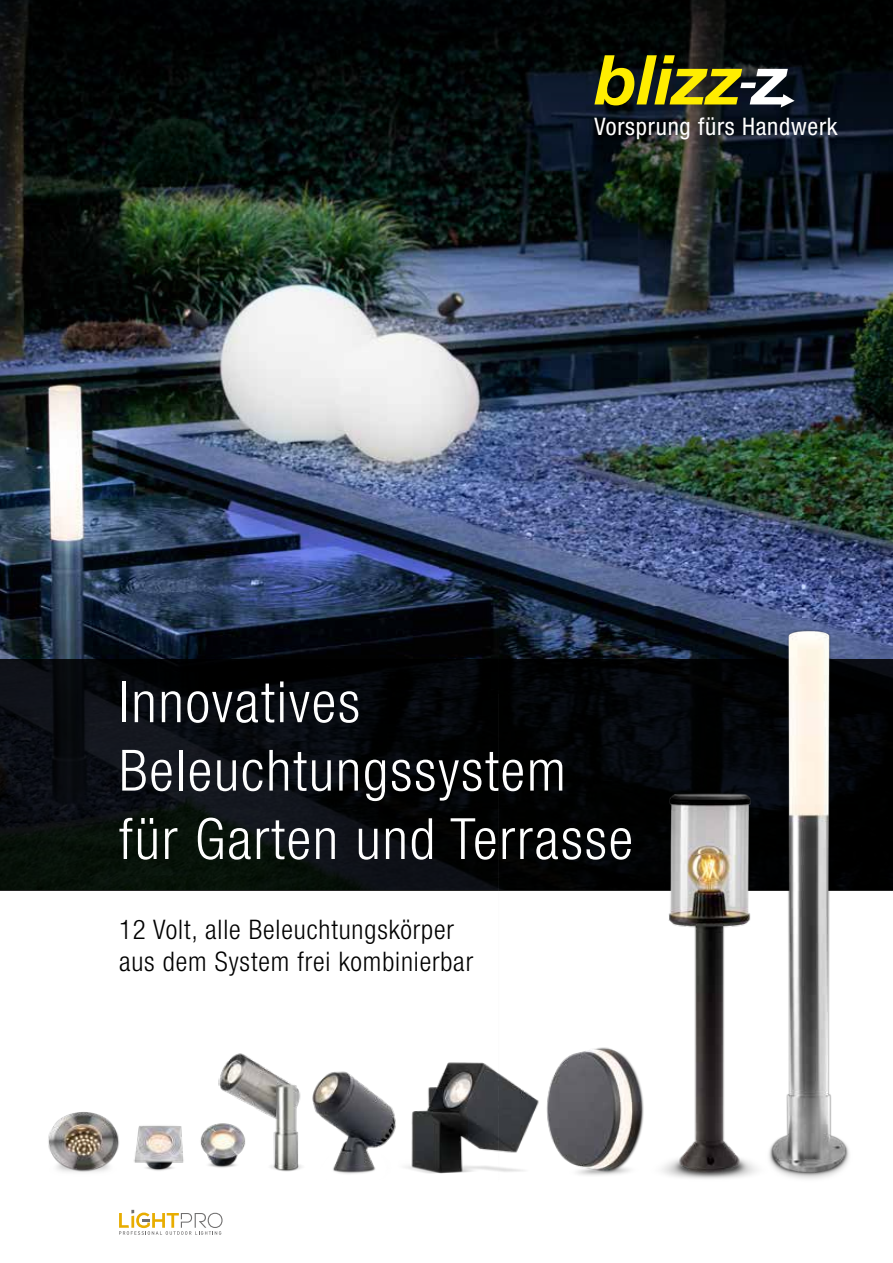
<style>
.page{position:relative;width:893px;height:1263px;background:#fff}
.page>*{position:absolute;margin:0;border:0;box-sizing:border-box;transform-origin:0 0}
.t1{font:300 condensed 57px/68.4px "Helvetica Neue LT Pro";letter-spacing:.03em;color:#fff}
.t2{font:300 condensed 27px/32.4px "Helvetica Neue LT Pro";letter-spacing:.03em;color:#000}
.t3{font:condensed 24.15px "Helvetica Neue LT Pro";letter-spacing:.03em;color:#fff}
</style>
<div class="page">
<img style="left:48px;top:1112px;width:71px;height:61px">
<img style="left:0;top:225px;width:893px;height:434px">
<img style="left:200px;top:1123px;width:19px;height:45px">
<img style="left:134px;top:1125px;width:50px;height:46px">
<svg style="left:0;top:659px;width:498px;height:231px;background:#080b0d"></svg>
<svg style="left:0;top:0;width:893px;height:225px;background:#0b1312"></svg>
<svg style="left:119px;top:1210px;width:104px;height:25px"></svg>
<svg style="left:594px;top:55px;width:201px;height:53px;background:#6d6b23"></svg>
<img style="left:312px;top:1071px;width:69px;height:103px">
<img style="left:219px;top:1053px;width:83px;height:119px">
<img style="left:381px;top:1062px;width:117px;height:112px">
<img style="left:498px;top:544px;width:395px;height:635px">
<p class="t3" style="left:594px;top:112px;width:245px">Vorsprung fürs Handwerk</p>
<h1 class="t1" style="left:119px;top:668px;width:515px">Innovatives<br>Beleuchtungssystem für Garten und Terrasse</h1>
<p class="t2" style="left:119px;top:913px;width:356px">12 Volt, alle Beleuchtungskörper aus dem System frei kombinierbar</p>
</div>
